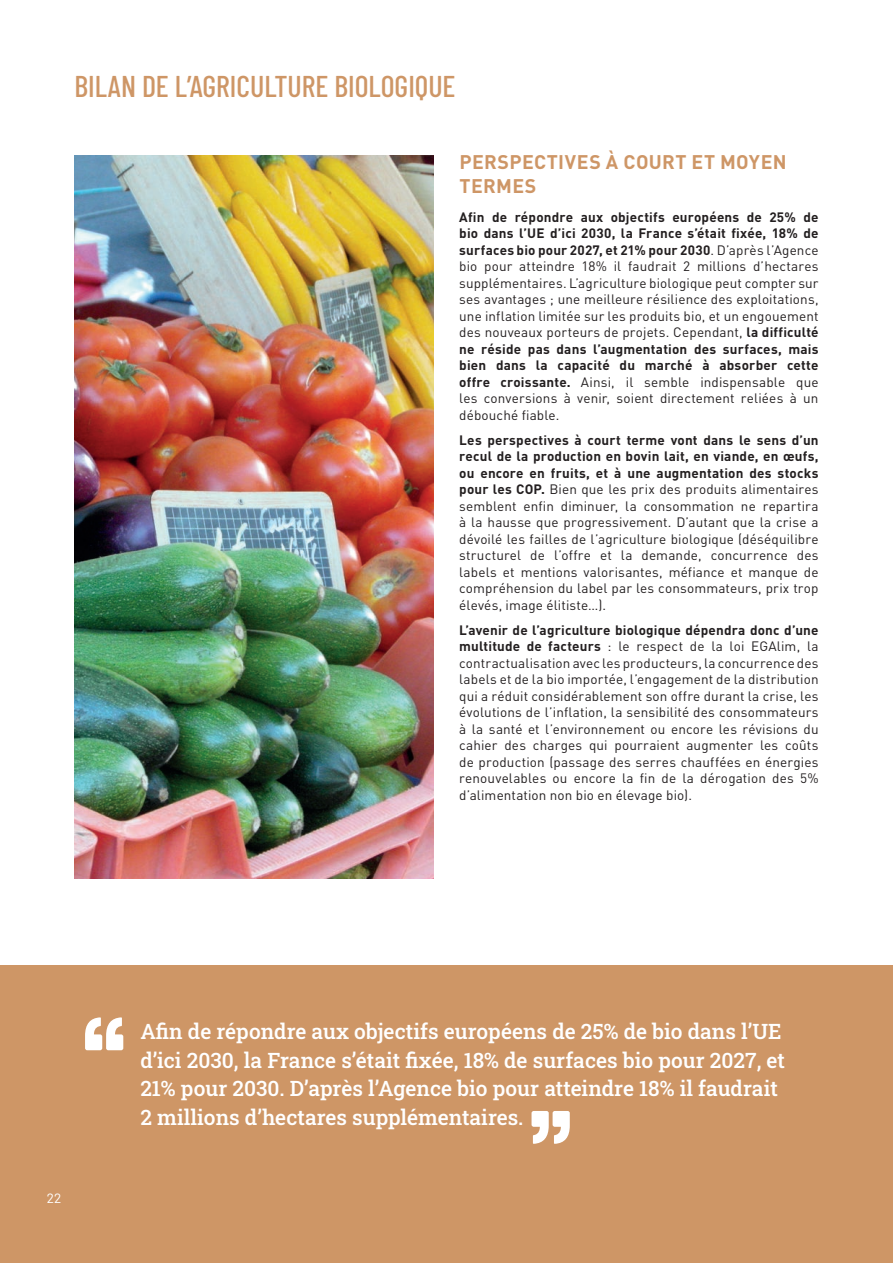
<style>
.page{position:relative;width:893px;height:1263px;background:#fff}
.page>*{position:absolute;margin:0;border:0;box-sizing:border-box;transform-origin:0 0}
.t1{font:500 30px "Barlow Condensed";color:#ce9666}
.t2{font:21px/28.5px "Roboto Slab";color:#fff}
.t3{font:700 19.5px/23.4px "DIN Pro";letter-spacing:.02em;color:#ce9666}
.t4{font:13.5px/16.5px "DIN Pro";letter-spacing:.01em;color:#231f20;text-align:justify}
.t5{font:13.5px "Barlow";color:#fff}
.s1{font-weight:700}
</style>
<div class="page">
<img style="left:74px;top:155px;width:360px;height:723px">
<div style="left:0;top:965px;width:893px;height:298px;background:#ce9666"></div>
<svg style="left:85px;top:1017px;width:38px;height:33px"></svg>
<svg style="left:531px;top:1111px;width:39px;height:33px"></svg>
<h1 class="t1" style="left:74px;top:65px;width:382px">BILAN DE L’AGRICULTURE BIOLOGIQUE</h1>
<h3 class="t3" style="left:459px;top:148px;width:329px">PERSPECTIVES À COURT ET MOYEN<br>TERMES</h3>
<p class="t4" style="left:459px;top:207px;width:361px"><span class="s1">Afin de répondre aux objectifs européens de 25% de bio dans l’UE d’ici 2030, la France s’était fixée, 18% de surfaces bio pour 2027, et 21% pour 2030</span>. D’après l’Agence bio pour atteindre 18% il faudrait 2 millions d’hectares supplémentaires. L’agriculture biologique peut compter sur ses avantages ; une meilleure résilience des exploitations, une inflation limitée sur les produits bio, et un engouement des nouveaux porteurs de projets. Cependant, <span class="s1">la difficulté ne réside pas dans l’augmentation des surfaces, mais bien dans la capacité du marché à absorber cette offre croissante.</span> Ainsi, il semble indispensable que les conversions à venir, soient directement reliées à un débouché fiable.</p>
<p class="t4" style="left:459px;top:430px;width:361px"><span class="s1">Les perspectives à court terme vont dans le sens d’un recul de la production en bovin lait, en viande, en œufs, ou encore en fruits, et à une augmentation des stocks pour les COP.</span> Bien que les prix des produits alimentaires semblent enfin diminuer, la consommation ne repartira à la hausse que progressivement. D’autant que la crise a dévoilé les failles de l’agriculture biologique (déséquilibre structurel de l’offre et la demande, concurrence des labels et mentions valorisantes, méfiance et manque de compréhension du label par les consommateurs, prix trop élevés, image élitiste…).</p>
<p class="t4" style="left:459px;top:620px;width:361px"><span class="s1">L’avenir de l’agriculture biologique dépendra donc d’une multitude de facteurs</span> : le respect de la loi EGAlim, la contractualisation avec les producteurs, la concurrence des labels et de la bio importée, l’engagement de la distribution qui a réduit considérablement son offre durant la crise, les évolutions de l’inflation, la sensibilité des consommateurs à la santé et l’environnement ou encore les révisions du cahier des charges qui pourraient augmenter les coûts de production (passage des serres chauffées en énergies renouvelables ou encore la fin de la dérogation des 5% d’alimentation non bio en élevage bio).</p>
<p class="t5" style="left:47px;top:1188px;width:16px">22</p>
<p class="t2" style="left:140px;top:1017px;width:646px">Afin de répondre aux objectifs européens de 25% de bio dans l’UE d’ici 2030, la France s’était fixée, 18% de surfaces bio pour 2027, et 21% pour 2030. D’après l’Agence bio pour atteindre 18% il faudrait 2 millions d’hectares supplémentaires.</p>
</div>
